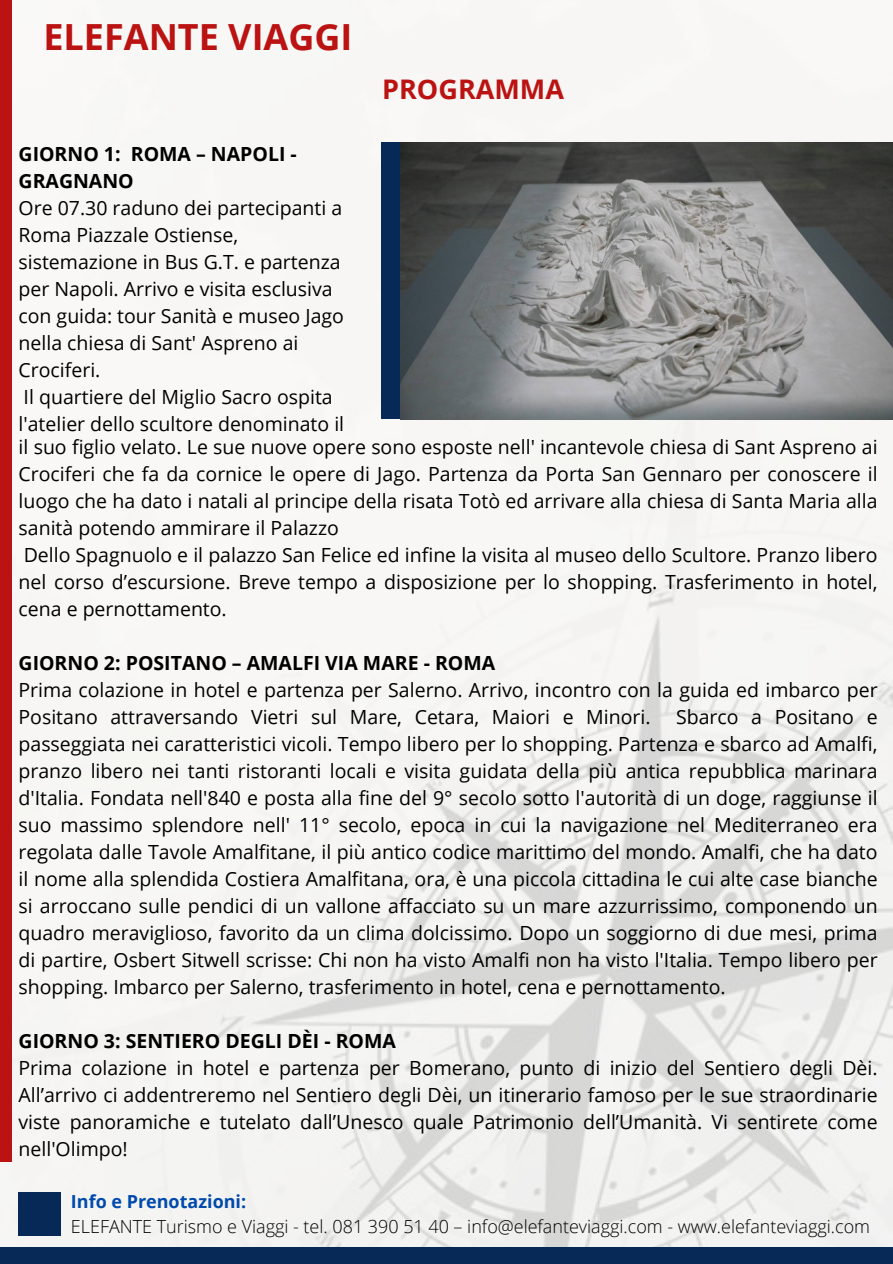
<style>
.page{position:relative;width:893px;height:1264px;background:#fff}
.page>*{position:absolute;margin:0;border:0;box-sizing:border-box;transform-origin:0 0}
.t1{font:700 36px "Open Sans";color:#bb1212}
.t2{font:700 27px "Open Sans";color:#bb1212}
.t3{font:19.5px/27px "Open Sans";color:#000}
.t4{font:700 19.5px/27px "Open Sans";color:#000}
.t5{font:300 18px "Open Sans";color:#000}
.t6{font:700 18px "Open Sans";color:#004aad}
</style>
<div class="page">
<img style="left:0;top:0;width:892px;height:1247px">
<div style="left:0;top:0;width:12px;height:1161px;background:#bb1212"></div>
<div style="left:19px;top:1191px;width:42px;height:44px;background:#072957"></div>
<div style="left:0;top:1247px;width:892px;height:16px;background:#072957"></div>
<div style="left:381px;top:142px;width:56px;height:277px;background:#072957"></div>
<img style="left:400px;top:142px;width:492px;height:277px">
<h2 class="t1" style="left:43px;top:11px;width:310px">ELEFANTE VIAGGI</h2>
<p class="t2" style="left:382px;top:70px;width:183px">PROGRAMMA</p>
<p class="t4" style="left:19px;top:140px;width:280px">GIORNO 1: ROMA – NAPOLI -<br>GRAGNANO</p>
<p class="t3" style="left:19px;top:194px;width:327px">Ore 07.30 raduno dei partecipanti a<br>Roma Piazzale Ostiense, sistemazione in Bus G.T. e partenza per Napoli. Arrivo e visita esclusiva con guida: tour Sanità e museo Jago nella chiesa di Sant' Aspreno ai<br>Crociferi.<br>Il quartiere del Miglio Sacro ospita l'atelier dello scultore denominato il</p>
<p class="t3" style="left:19px;top:433px;width:860px">il suo figlio velato. Le sue nuove opere sono esposte nell' incantevole chiesa di Sant Aspreno ai Crociferi che fa da cornice le opere di Jago. Partenza da Porta San Gennaro per conoscere il luogo che ha dato i natali al principe della risata Totò ed arrivare alla chiesa di Santa Maria alla sanità potendo ammirare il Palazzo<br>Dello Spagnuolo e il palazzo San Felice ed infine la visita al museo dello Scultore. Pranzo libero nel corso d’escursione. Breve tempo a disposizione per lo shopping. Trasferimento in hotel, cena e pernottamento.</p>
<p class="t4" style="left:19px;top:649px;width:478px">GIORNO 2: POSITANO – AMALFI VIA MARE - ROMA</p>
<p class="t3" style="left:19px;top:676px;width:860px">Prima colazione in hotel e partenza per Salerno. Arrivo, incontro con la guida ed imbarco per<br>Positano attraversando Vietri sul Mare, Cetara, Maiori e Minori.</p>
<p class="t3" style="left:19px;top:703px;width:860px;text-align:justify;text-indent:657px">Sbarco a Positano e passeggiata nei caratteristici vicoli. Tempo libero per lo shopping. Partenza e sbarco ad Amalfi, pranzo libero nei tanti ristoranti locali e visita guidata della più antica repubblica marinara d'Italia. Fondata nell'840 e posta alla fine del 9° secolo sotto l'autorità di un doge, raggiunse il suo massimo splendore nell' 11° secolo, epoca in cui la navigazione nel Mediterraneo era regolata dalle Tavole Amalfitane, il più antico codice marittimo del mondo. Amalfi, che ha dato il nome alla splendida Costiera Amalfitana, ora, è una piccola cittadina le cui alte case bianche si arroccano sulle pendici di un vallone affacciato su un mare azzurrissimo, componendo un quadro meraviglioso, favorito da un clima dolcissimo. Dopo un soggiorno di due mesi, prima di partire, Osbert Sitwell scrisse: Chi non ha visto Amalfi non ha visto l'Italia. Tempo libero per shopping. Imbarco per Salerno, trasferimento in hotel, cena e pernottamento.</p>
<p class="t4" style="left:19px;top:1027px;width:379px">GIORNO 3: SENTIERO DEGLI DÈI - ROMA</p>
<p class="t3" style="left:19px;top:1054px;width:860px;text-align:justify">Prima colazione in hotel e partenza per Bomerano, punto di inizio del Sentiero degli Dèi.<br>All’arrivo ci addentreremo nel Sentiero degli Dèi, un itinerario famoso per le sue straordinarie viste panoramiche e tutelato dall’Unesco quale Patrimonio dell’Umanità. Vi sentirete come nell'Olimpo!</p>
<p class="t6" style="left:71px;top:1189px;width:177px">Info e Prenotazioni:</p>
<p class="t5" style="left:71px;top:1213px;width:800px">ELEFANTE Turismo e Viaggi - tel. 081 390 51 40 – info@elefanteviaggi.com - www.elefanteviaggi.com</p>
</div>
